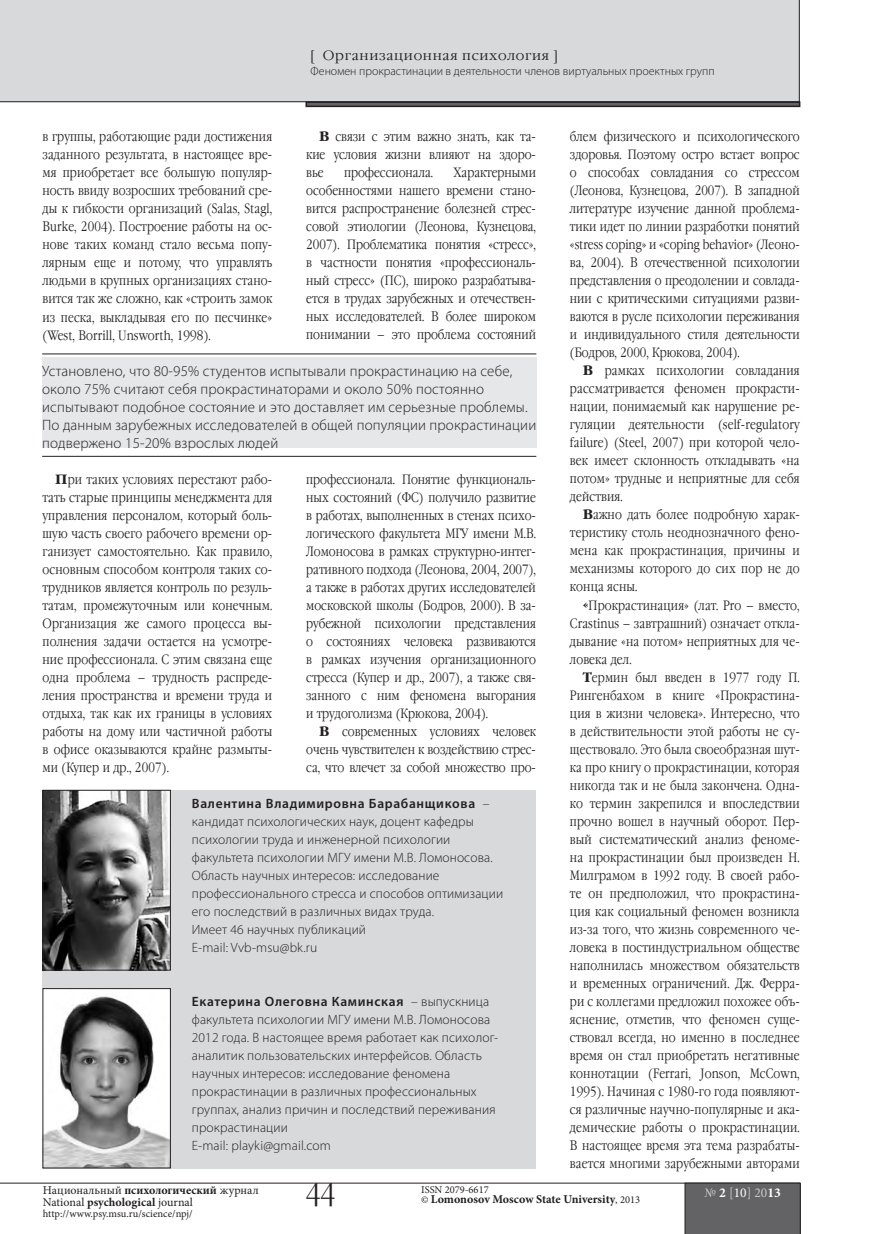
<style>
.page{position:relative;width:872px;height:1234px;background:#fff}
.page>*{position:absolute;margin:0;border:0;box-sizing:border-box;transform-origin:0 0}
.Page_num{font:30px "Garamond Narrow C";color:#231f20}
.Insert___MEDIUM{font:300 15px/18px "Myriad Pro";letter-spacing:.01em;color:#231f20}
.Main_text{font:13.5px/18px "Garamond Narrow C";letter-spacing:.01em;color:#231f20;text-align:justify}
.Autor___REMARK{font:300 13.5px/18px "Myriad Pro";letter-spacing:.01em;color:#231f20}
.Col_title___RUBRIC{font:13.5px "Garamond C";letter-spacing:.05em;color:#231f20}
.t1{font:13.5px "Minion Pro";color:#c7c8ca}
.Col_title___ARTICLE{font:300 12px "Myriad Pro";color:#231f20}
.t2{font:12px "Minion Pro";color:#231f20}
.t3{font:700 12px "Minion Pro";letter-spacing:-.005em;color:#231f20}
.t4{font:10.5px "Minion Pro";color:#231f20}
.s1{font-family:"Garamond C";font-weight:700}
.s2{font-weight:600}
.s3{font-weight:700}
.s4{font-weight:400;font-size:10.5px}
.s5{font-weight:700;color:#fff}
.s6{color:#fff}
</style>
<div class="page">
<div style="left:0;top:0;width:799px;height:102px;background:#d8d9db"></div>
<div style="left:305px;top:101px;width:495px;height:6px;border:2px solid #231f20"></div>
<svg style="left:0;top:1182px;width:800px;height:51px"></svg>
<div style="left:42px;top:357px;width:494px;height:90px;background:#e6e7e9"></div>
<hr style="left:42px;top:353px;width:494px;height:1px;background:#231f20">
<hr style="left:42px;top:456px;width:494px;height:1px;background:#231f20">
<div style="left:43px;top:789px;width:493px;height:378px;background:#d8d9db"></div>
<img style="left:45px;top:791px;width:124px;height:177px">
<div style="left:43px;top:789px;width:128px;height:181px;border:1px solid #231f20"></div>
<img style="left:45px;top:990px;width:124px;height:175px">
<div style="left:43px;top:988px;width:128px;height:179px;border:1px solid #231f20"></div>
<p class="Col_title___RUBRIC" style="left:310px;top:48px;width:249px">[ Организационная психология ]</p>
<p class="Col_title___ARTICLE" style="left:310px;top:64px;width:405px">Феномен прокрастинации в деятельности членов виртуальных проектных групп</p>
<p class="Main_text" style="left:43px;top:128px;width:231px">в группы, работающие ради достижения заданного результата, в настоящее вре&shy;мя приобретает все большую популяр&shy;ность ввиду возросших требований сре&shy;ды к гибкости организаций (Salas, Stagl, Burke, 2004). Построение работы на ос&shy;нове таких команд стало весьма попу&shy;лярным еще и потому, что управлять людьми в крупных организациях стано&shy;вится так же сложно, как «строить замок из песка, выкладывая его по песчинке» (West, Borrill, Unsworth, 1998).</p>
<p class="Main_text" style="left:306px;top:128px;width:231px;text-indent:13px"><span class="s1">В</span> связи с этим важно знать, как та&shy;кие условия жизни влияют на здоро&shy;вье</p>
<p class="Main_text" style="left:344px;top:164px;width:90px">профессионала.</p>
<p class="Main_text" style="left:306px;top:164px;width:231px;text-indent:147px">Характерными особенностями нашего времени стано&shy;вится распространение болезней стрес&shy;совой этиологии (Леонова, Кузнецова, 2007). Проблематика понятия «стресс», в частности понятия «профессиональ&shy;ный стресс» (ПС), широко разрабатыва&shy;ется в трудах зарубежных и отечествен&shy;ных исследователей. В более широком понимании – это проблема состояний</p>
<p class="Insert___MEDIUM" style="left:42px;top:361px;width:495px">Установлено, что 80-95% студентов испытывали прокрастинацию на себе, около 75% считают себя прокрастинаторами и около 50% постоянно испытывают подобное состояние и это доставляет им серьезные проблемы.<br>По данным зарубежных исследователей в общей популяции прокрастинации подвержено 15-20% взрослых людей</p>
<p class="Main_text" style="left:43px;top:470px;width:231px;text-indent:13px"><span class="s1">П</span>ри таких условиях перестают рабо&shy;тать старые принципы менеджмента для управления персоналом, который боль&shy;шую часть своего рабочего времени ор&shy;ганизует самостоятельно. Как правило, основным способом контроля таких со&shy;трудников является контроль по резуль&shy;татам, промежуточным или конечным.<br>Организация же самого процесса вы&shy;полнения задачи остается на усмотре&shy;ние профессионала. С этим связана еще одна проблема – трудность распреде&shy;ления пространства и времени труда и отдыха, так как их границы в условиях работы на дому или частичной работы в офисе оказываются крайне размыты&shy;ми (Купер и др., 2007).</p>
<p class="Main_text" style="left:306px;top:470px;width:231px">профессионала. Понятие функциональ&shy;ных состояний (ФС) получило развитие в работах, выполненных в стенах психо&shy;логического факультета МГУ имени М.В.<br>Ломоносова в рамках структурно-интег&shy;ративного подхода (Леонова, 2004, 2007), а также в работах других исследователей московской школы (Бодров, 2000). В за&shy;рубежной психологии представления о состояниях человека развиваются в рамках изучения организационного стресса (Купер и др., 2007), а также свя&shy;занного с ним феномена выгорания и трудоголизма (Крюкова, 2004).</p>
<p class="Main_text" style="left:306px;top:722px;width:231px;text-indent:13px"><span class="s1">В</span> современных условиях человек очень чувствителен к воздействию стрес&shy;са, что влечет за собой множество про-</p>
<p class="Autor___REMARK" style="left:192px;top:794px;width:313px"><span class="s2">Валентина Владимировна Барабанщикова</span> – кандидат психологических наук, доцент кафедры психологии труда и инженерной психологии факультета психологии МГУ имени М.В. Ломоносова.<br>Область научных интересов: исследование профессионального стресса и способов оптимизации его последствий в различных видах труда.<br>Имеет 46 научных публикаций<br>E-mail: Vvb-msu@bk.ru</p>
<p class="Autor___REMARK" style="left:192px;top:992px;width:308px"><span class="s2">Екатерина Олеговна Каминская</span> – выпускница факультета психологии МГУ имени М.В. Ломоносова 2012 года. В настоящее время работает как психолог&shy;аналитик пользовательских интерфейсов. Область научных интересов: исследование феномена прокрастинации в различных профессиональных группах, анализ причин и последствий переживания прокрастинации<br>E-mail: playki@gmail.com</p>
<p class="Main_text" style="left:570px;top:128px;width:231px">блем физического и психологического здоровья. Поэтому остро встает вопрос о способах совладания со стрессом (Леонова, Кузнецова, 2007). В западной литературе изучение данной проблема&shy;тики идет по линии разработки понятий «stress coping» и «coping behavior» (Леоно&shy;ва, 2004). В отечественной психологии представления о преодолении и совлада&shy;нии с критическими ситуациями разви&shy;ваются в русле психологии переживания и индивидуального стиля деятельности (Бодров, 2000, Крюкова, 2004).</p>
<p class="Main_text" style="left:570px;top:362px;width:231px;text-indent:13px"><span class="s1">В</span> рамках психологии совладания рассматривается феномен прокрасти&shy;нации, понимаемый как нарушение ре&shy;гуляции деятельности (self-regulatory failure) (Steel, 2007) при которой чело&shy;век имеет склонность откладывать «на потом» трудные и неприятные для себя действия.</p>
<p class="Main_text" style="left:570px;top:506px;width:231px;text-indent:13px"><span class="s1">В</span>ажно дать более подробную харак&shy;теристику столь неоднозначного фено&shy;мена как прокрастинация, причины и механизмы которого до сих пор не до конца ясны.</p>
<p class="Main_text" style="left:570px;top:596px;width:231px;text-indent:13px"><span class="s1">«</span>Прокрастинация» (лат. Pro – вместо, Crastinus – завтрашний) означает откла&shy;дывание «на потом» неприятных для че&shy;ловека дел.</p>
<p class="Main_text" style="left:570px;top:668px;width:231px;text-indent:13px"><span class="s1">Т</span>ермин был введен в 1977 году П.<br>Рингенбахом в книге «Прокрастина&shy;ция в жизни человека». Интересно, что в действительности этой работы не су&shy;ществовало. Это была своеобразная шут&shy;ка про книгу о прокрастинации, которая никогда так и не была закончена. Одна&shy;ко термин закрепился и впоследствии прочно вошел в научный оборот. Пер&shy;вый систематический анализ феноме&shy;на прокрастинации был произведен Н.<br>Милграмом в 1992 году. В своей рабо&shy;те он предположил, что прокрастина&shy;ция как социальный феномен возникла из-за того, что жизнь современного че&shy;ловека в постиндустриальном обществе наполнилась множеством обязательств и временных ограничений. Дж. Ферра&shy;ри с коллегами предложил похожее объ&shy;яснение, отметив, что феномен суще&shy;ствовал всегда, но именно в последнее время он стал приобретать негативные коннотации (Ferrari, Jonson, McCown, 1995). Начиная с 1980-го года появляют&shy;ся различные научно-популярные и ака&shy;демические работы о прокрастинации.<br>В настоящее время эта тема разрабаты&shy;вается многими зарубежными авторами</p>
<p class="t2" style="left:43px;top:1181px;width:217px">Национальный <span class="s3">психологический</span> журнал</p>
<p class="t2" style="left:43px;top:1193px;width:152px">National <span class="s3">psychological</span> journal</p>
<p class="t4" style="left:43px;top:1205px;width:151px">http://www.psy.msu.ru/science/npj/</p>
<p class="Page_num" style="left:306px;top:1177px;width:31px">44</p>
<p class="t4" style="left:421px;top:1182px;width:69px">ISSN 2079-6617</p>
<p class="t3" style="left:421px;top:1190px;width:221px"><span class="s4">©</span> Lomonosov Moscow State University<span class="s4">, 2013</span></p>
<p class="t1" style="left:704px;top:1183px;width:78px">№ <span class="s5">2</span> [<span class="s6">10</span>] 20<span class="s5">13</span></p>
</div>
